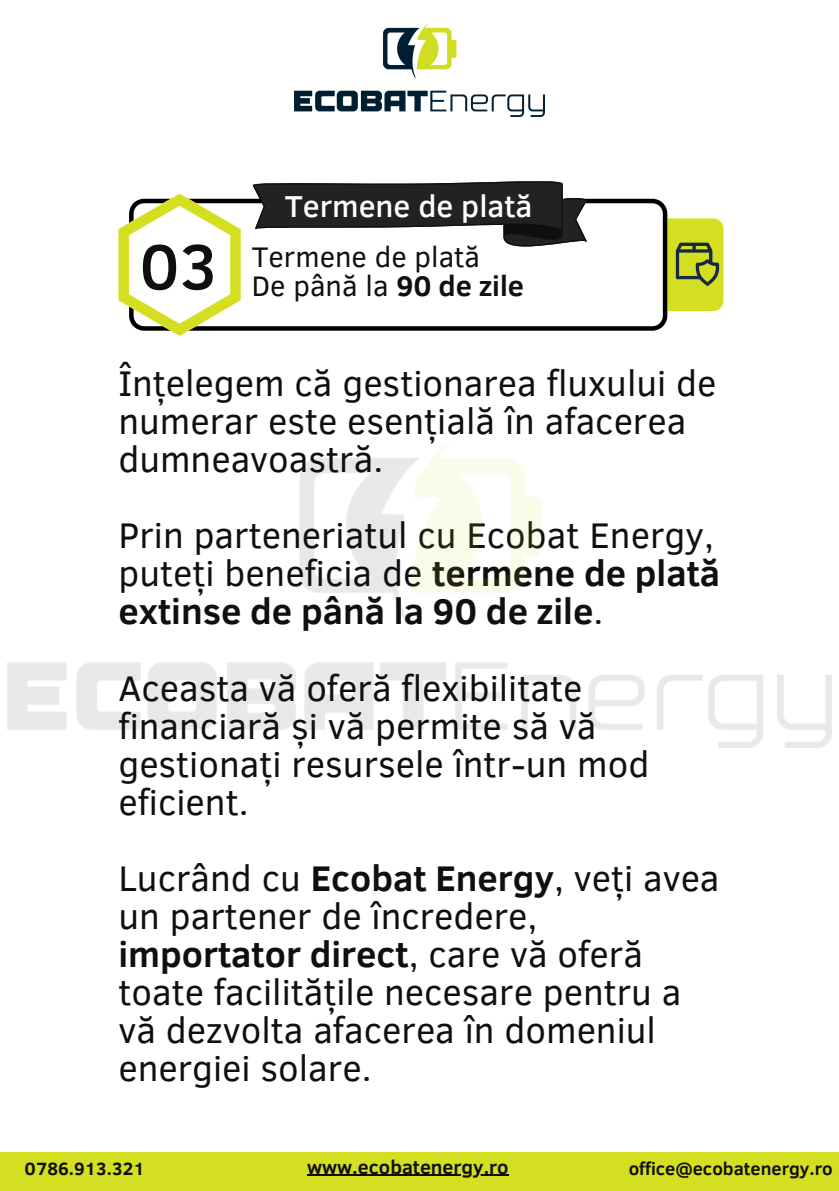
<style>
.page{position:relative;width:839px;height:1191px;background:#fff}
.page>*{position:absolute;margin:0;border:0;box-sizing:border-box;transform-origin:0 0}
.t1{font:500 65px "Clear Sans";color:#100f0d}
.t2{font:36.6px/38px "Clear Sans";color:#100f0d}
.t3{font:500 31px "Clear Sans";color:#fff}
.t4{font:29px/29.6px "Clear Sans";color:#100f0d}
.t5{font:700 19.6px "Clear Sans";color:#100f0d}
.t6{font:700 18.2px "Clear Sans";color:#100f0d}
.s1{font-weight:700}
</style>
<div class="page">
<svg style="left:241px;top:199px;width:426px;height:132px"></svg>
<svg style="left:118px;top:194px;width:123px;height:142px"></svg>
<svg style="left:253px;top:181px;width:333px;height:65px"></svg>
<svg style="left:654px;top:218px;width:69px;height:93px;background:#b9c241"></svg>
<div style="left:0;top:1152px;width:838px;height:39px;background:#d5df21"></div>
<hr style="left:307px;top:1175px;width:201px;height:1px;background:#100f0d">
<img style="left:295px;top:23px;width:249px;height:93px">
<img style="left:7px;top:443px;width:824px;height:304px">
<h2 class="t3" style="left:285px;top:183px;width:249px">Termene de plată</h2>
<p class="t1" style="left:139px;top:219px;width:80px">03</p>
<p class="t4" style="left:252px;top:240px;width:274px">Termene de plată<br>De până la <span class="s1">90 de zile</span></p>
<p class="t2" style="left:118px;top:362px;width:599px">Înțelegem că gestionarea fluxului de numerar este esențială în afacerea dumneavoastră.</p>
<h3 class="t2" style="left:118px;top:515px;width:603px">Prin parteneriatul cu Ecobat Energy, puteți beneficia de <span class="s1">termene de plată extinse de până la 90 de zile</span>.</h3>
<p class="t2" style="left:118px;top:667px;width:532px">Aceasta vă oferă flexibilitate financiară și vă permite să vă gestionați resursele într-un mod eficient.</p>
<h1 class="t2" style="left:118px;top:857px;width:602px">Lucrând cu <span class="s1">Ecobat Energy</span>, veți avea un partener de încredere, <span class="s1">importator direct</span>, care vă oferă toate facilitățile necesare pentru a vă dezvolta afacerea în domeniul energiei solare.</h1>
<h1 class="t6" style="left:25px;top:1155px;width:122px">0786.913.321</h1>
<h1 class="t5" style="left:307px;top:1152px;width:203px">www.ecobatenergy.ro</h1>
<h1 class="t6" style="left:628px;top:1155px;width:206px">office@ecobatenergy.ro</h1>
</div>
